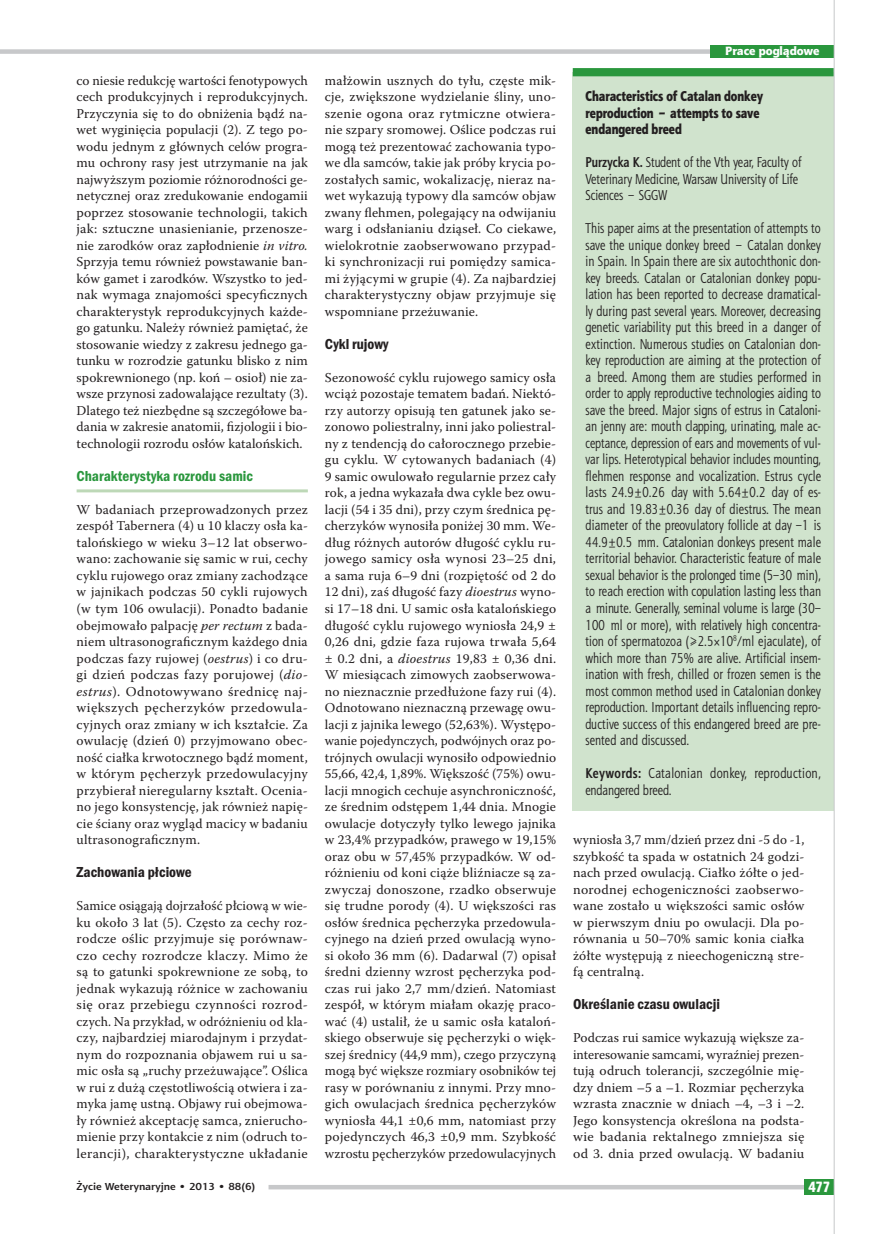
<style>
.page{position:relative;width:881px;height:1234px;background:#fff}
.page>*{position:absolute;margin:0;border:0;box-sizing:border-box;transform-origin:0 0}
.t1{font:15px "Franklin Got Itc TOT Dem Con";color:#231f20}
.t2{font:15px "Franklin Got Itc TOT Dem Con";color:#2a973d}
.t3{font:15px "Aerton Cnd EFN Black";color:#fff}
.t4{font:14.25px/16.5px "Aerton Cnd EFN";color:#231f20}
.t5{font:14.25px/16.5px "Aerton Cnd EFN Black";color:#231f20}
.t6{font:13.5px/16.5px "Warnock Pro";letter-spacing:.015em;color:#231f20;text-align:justify}
.t7{font:12px "Aerton EFN Black";color:#fff}
.t8{font:700 10.2px "Aerton EFN";color:#231f20;scale:1.11 1}
.s1{font-style:italic}
.s2{font-weight:700}
</style>
<div class="page">
<hr style="left:77px;top:489px;width:231px;height:3px;background:#bdd8b7">
<div style="left:572px;top:72px;width:261px;height:739px;background:#d0e3cd"></div>
<div style="left:572px;top:68px;width:261px;height:8px;background:#2a973d"></div>
<div style="left:0;top:49px;width:833px;height:5px;background:#c7c8ca"></div>
<div style="left:710px;top:45px;width:123px;height:13px;background:#2a973d"></div>
<div style="left:268px;top:1184px;width:565px;height:5px;background:#c7c8ca"></div>
<div style="left:804px;top:1178px;width:29px;height:15px;background:#2a973d"></div>
<hr style="left:833px;top:0;width:1px;height:1233px;background:#c7c8ca">
<p class="t6" style="left:77px;top:72px;width:233px">co niesie redukcję wartości fenotypowych cech produkcyjnych i reprodukcyjnych.<br>Przyczynia się to do obniżenia bądź na&shy;wet wyginięcia populacji (2). Z tego po&shy;wodu jednym z głównych celów progra&shy;mu ochrony rasy jest utrzymanie na jak najwyższym poziomie różnorodności ge&shy;netycznej oraz zredukowanie endogamii poprzez stosowanie technologii, takich jak: sztuczne unasienianie, przenosze&shy;nie zarodków oraz zapłodnienie <span class="s1">in vitro.<br></span>Sprzyja temu również powstawanie ban&shy;ków gamet i zarodków. Wszystko to jed&shy;nak wymaga znajomości specyficznych charakterystyk reprodukcyjnych każde&shy;go gatunku. Należy również pamiętać, że stosowanie wiedzy z zakresu jednego ga&shy;tunku w rozrodzie gatunku blisko z nim spokrewnionego (np. koń – osioł) nie za&shy;wsze przynosi zadowalające rezultaty (3).<br>Dlatego też niezbędne są szczegółowe ba&shy;dania w zakresie anatomii, fizjologii i bio&shy;technologii rozrodu osłów katalońskich.</p>
<p class="t2" style="left:77px;top:467px;width:178px">Charakterystyka rozrodu samic</p>
<p class="t6" style="left:77px;top:501px;width:233px">W badaniach przeprowadzonych przez zespół Tabernera (4) u 10 klaczy osła ka&shy;talońskiego w wieku 3–12 lat obserwo&shy;wano: zachowanie się samic w rui, cechy cyklu rujowego oraz zmiany zachodzące w jajnikach podczas 50 cykli rujowych (w tym 106 owulacji). Ponadto badanie obejmowało palpację <span class="s1">per rectum</span> z bada&shy;niem ultrasonograficznym każdego dnia podczas fazy rujowej (<span class="s1">oestrus</span>) i co dru&shy;gi dzień podczas fazy porujowej (<span class="s1">dio&shy;estrus</span>). Odnotowywano średnicę naj&shy;większych pęcherzyków przedowula&shy;cyjnych oraz zmiany w ich kształcie. Za owulację (dzień 0) przyjmowano obec&shy;ność ciałka krwotocznego bądź moment, w którym pęcherzyk przedowulacyjny przybierał nieregularny kształt. Ocenia&shy;no jego konsystencję, jak również napię&shy;cie ściany oraz wygląd macicy w badaniu ultrasonograficznym.</p>
<p class="t1" style="left:77px;top:863px;width:117px">Zachowania płciowe</p>
<p class="t6" style="left:77px;top:897px;width:233px">Samice osiągają dojrzałość płciową w wie&shy;ku około 3 lat (5). Często za cechy roz&shy;rodcze oślic przyjmuje się porównaw&shy;czo cechy rozrodcze klaczy. Mimo że są to gatunki spokrewnione ze sobą, to jednak wykazują różnice w zachowaniu się oraz przebiegu czynności rozrod&shy;czych. Na przykład, w odróżnieniu od kla&shy;czy, najbardziej miarodajnym i przydat&shy;nym do rozpoznania objawem rui u sa&shy;mic osła są „ruchy przeżuwające”. Oślica w rui z dużą częstotliwością otwiera i za&shy;myka jamę ustną. Objawy rui obejmowa&shy;ły również akceptację samca, znierucho&shy;mienie przy kontakcie z nim (odruch to&shy;lerancji), charakterystyczne układanie</p>
<p class="t6" style="left:325px;top:72px;width:233px">małżowin usznych do tyłu, częste mik&shy;cje, zwiększone wydzielanie śliny, uno&shy;szenie ogona oraz rytmiczne otwiera&shy;nie szpary sromowej. Oślice podczas rui mogą też prezentować zachowania typo&shy;we dla samców, takie jak próby krycia po&shy;zostałych samic, wokalizację, nieraz na&shy;wet wykazują typowy dla samców objaw zwany flehmen, polegający na odwijaniu warg i odsłanianiu dziąseł. Co ciekawe, wielokrotnie zaobserwowano przypad&shy;ki synchronizacji rui pomiędzy samica&shy;mi żyjącymi w grupie (4). Za najbardziej charakterystyczny objaw przyjmuje się wspomniane przeżuwanie.</p>
<p class="t1" style="left:325px;top:335px;width:65px">Cykl rujowy</p>
<p class="t6" style="left:325px;top:369px;width:233px">Sezonowość cyklu rujowego samicy osła wciąż pozostaje tematem badań. Niektó&shy;rzy autorzy opisują ten gatunek jako se&shy;zonowo poliestralny, inni jako poliestral&shy;ny z tendencją do całorocznego przebie&shy;gu cyklu. W cytowanych badaniach (4)<br>9 samic owulowało regularnie przez cały rok, a jedna wykazała dwa cykle bez owu&shy;lacji (54 i 35 dni), przy czym średnica pę&shy;cherzyków wynosiła poniżej 30 mm. We&shy;dług różnych autorów długość cyklu ru&shy;jowego samicy osła wynosi 23–25 dni, a sama ruja 6–9 dni (rozpiętość od 2 do 12 dni), zaś długość fazy <span class="s1">dioestrus</span> wyno&shy;si 17–18 dni. U samic osła katalońskiego długość cyklu rujowego wyniosła 24,9 ± 0,26 dni, gdzie faza rujowa trwała 5,64 ± 0.2 dni, a <span class="s1">dioestrus</span> 19,83 ± 0,36 dni.<br>W miesiącach zimowych zaobserwowa&shy;no nieznacznie przedłużone fazy rui (4).<br>Odnotowano nieznaczną przewagę owu&shy;lacji z jajnika lewego (52,63%). Występo&shy;wanie pojedynczych, podwójnych oraz po&shy;trójnych owulacji wynosiło odpowiednio 55,66, 42,4, 1,89%. Większość (75%) owu&shy;lacji mnogich cechuje asynchroniczność, ze średnim odstępem 1,44 dnia. Mnogie owulacje dotyczyły tylko lewego jajnika w 23,4% przypadków, prawego w 19,15% oraz obu w 57,45% przypadków. W od&shy;różnieniu od koni ciąże bliźniacze są za&shy;zwyczaj donoszone, rzadko obserwuje się trudne porody (4). U większości ras osłów średnica pęcherzyka przedowula&shy;cyjnego na dzień przed owulacją wyno&shy;si około 36 mm (6). Dadarwal (7) opisał średni dzienny wzrost pęcherzyka pod&shy;czas rui jako 2,7 mm/dzień. Natomiast zespół, w którym miałam okazję praco&shy;wać (4) ustalił, że u samic osła kataloń&shy;skiego obserwuje się pęcherzyki o więk&shy;szej średnicy (44,9 mm), czego przyczyną mogą być większe rozmiary osobników tej rasy w porównaniu z innymi. Przy mno&shy;gich owulacjach średnica pęcherzyków wyniosła 44,1 ±0,6 mm, natomiast przy pojedynczych 46,3 ±0,9 mm. Szybkość wzrostu pęcherzyków przedowulacyjnych</p>
<p class="t7" style="left:725px;top:43px;width:96px">Prace poglądowe</p>
<p class="t5" style="left:585px;top:88px;width:179px">Characteristics of Catalan donkey reproduction – attempts to save endangered breed</p>
<p class="t4" style="left:585px;top:154px;width:217px"><span class="s2">Purzycka K.</span> Student of the Vth year, Faculty of<br>Veterinary Medicine, Warsaw University of Life<br>Sciences – SGGW</p>
<p class="t4" style="left:585px;top:220px;width:237px;text-align:justify">This paper aims at the presentation of attempts to save the unique donkey breed – Catalan donkey in Spain. In Spain there are six autochthonic don&shy;key breeds. Catalan or Catalonian donkey popu&shy;lation has been reported to decrease dramatical&shy;ly during past several years. Moreover, decreasing genetic variability put this breed in a danger of extinction. Numerous studies on Catalonian don&shy;key reproduction are aiming at the protection of a breed. Among them are studies performed in order to apply reproductive technologies aiding to save the breed. Major signs of estrus in Cataloni&shy;an jenny are: mouth clapping, urinating, male ac&shy;ceptance, depression of ears and movements of vul&shy;var lips. Heterotypical behavior includes mounting, flehmen response and vocalization. Estrus cycle lasts 24.9±0.26 day with 5.64±0.2 day of es&shy;trus and 19.83±0.36 day of diestrus. The mean diameter of the preovulatory follicle at day –1 is 44.9±0.5 mm. Catalonian donkeys present male territorial behavior. Characteristic feature of male sexual behavior is the prolonged time (5–30 min), to reach erection with copulation lasting less than a minute. Generally, seminal volume is large (30– 100 ml or more), with relatively high concentra&shy;tion of spermatozoa (≥2.5×10<sup>8</sup>/ml ejaculate), of which more than 75% are alive. Artificial insem&shy;ination with fresh, chilled or frozen semen is the most common method used in Catalonian donkey reproduction. Important details influencing repro&shy;ductive success of this endangered breed are pre&shy;sented and discussed.</p>
<p class="t4" style="left:585px;top:764px;width:237px"><span class="s2">Keywords:</span> Catalonian donkey, reproduction, endangered breed.</p>
<p class="t6" style="left:573px;top:831px;width:233px">wyniosła 3,7 mm/dzień przez dni -5 do -1, szybkość ta spada w ostatnich 24 godzi&shy;nach przed owulacją. Ciałko żółte o jed&shy;norodnej echogeniczności zaobserwo&shy;wane zostało u większości samic osłów w pierwszym dniu po owulacji. Dla po&shy;równania u 50–70% samic konia ciałka żółte występują z nieechogeniczną stre&shy;fą centralną.</p>
<p class="t1" style="left:573px;top:995px;width:148px">Określanie czasu owulacji</p>
<p class="t6" style="left:573px;top:1029px;width:233px">Podczas rui samice wykazują większe za&shy;interesowanie samcami, wyraźniej prezen&shy;tują odruch tolerancji, szczególnie mię&shy;dzy dniem –5 a –1. Rozmiar pęcherzyka wzrasta znacznie w dniach –4, –3 i –2.<br>Jego konsystencja określona na podsta&shy;wie badania rektalnego zmniejsza się od 3. dnia przed owulacją. W badaniu</p>
<p class="t8" style="left:77px;top:1180px;width:162px">Życie Weterynaryjne • 2013 • 88(6)</p>
<p class="t3" style="left:808px;top:1177px;width:23px">477</p>
</div>
